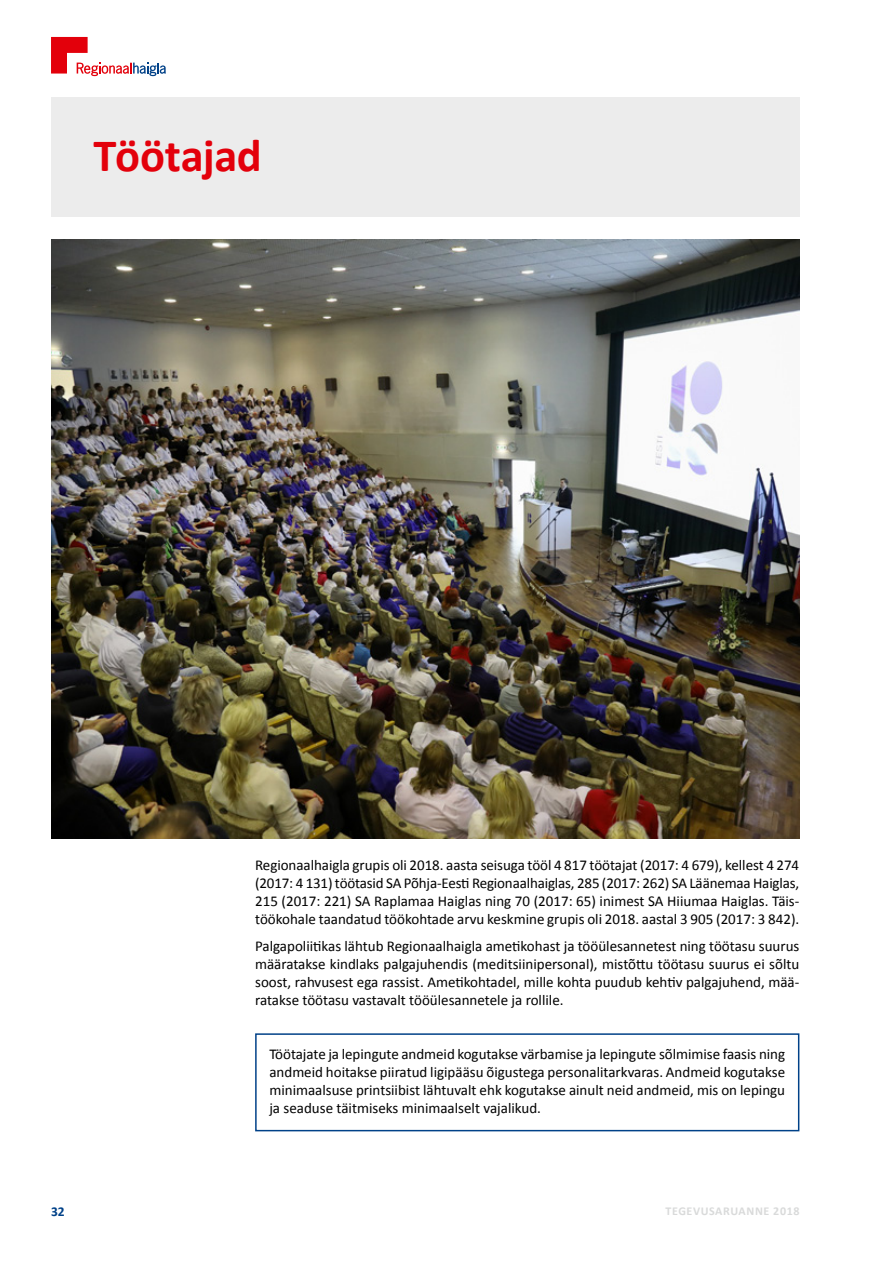
<style>
.page{position:relative;width:893px;height:1263px;background:#fff}
.page>*{position:absolute;margin:0;border:0;box-sizing:border-box;transform-origin:0 0}
.t1{font:700 46.5px "Calibri";letter-spacing:-.01em;color:#e3000b}
.t2{font:15px/18px "Calibri";color:#000;text-align:justify}
.t3{font:700 13.5px "Calibri";color:#004188}
.t4{font:700 12px "Calibri";letter-spacing:.05em;color:#d9dada}
</style>
<div class="page">
<svg style="left:51px;top:37px;width:115px;height:39px"></svg>
<div style="left:51px;top:98px;width:748px;height:119px;background:#ececec"></div>
<div style="left:255px;top:1033px;width:544px;height:98px;border:2px solid #004188"></div>
<img style="left:51px;top:239px;width:748px;height:600px">
<h1 class="t1" style="left:94px;top:126px;width:170px">Töötajad</h1>
<p class="t2" style="left:255px;top:855px;width:546px">Regionaalhaigla grupis oli 2018. aasta seisuga tööl 4 817 töötajat (2017: 4 679), kellest 4 274 (2017: 4 131) töötasid SA Põhja-Eesti Regionaalhaiglas, 285 (2017: 262) SA Läänemaa Haiglas, 215 (2017: 221) SA Raplamaa Haiglas ning 70 (2017: 65) inimest SA Hiiumaa Haiglas. Täis&shy;töökohale taandatud töökohtade arvu keskmine grupis oli 2018. aastal 3 905 (2017: 3 842).</p>
<p class="t2" style="left:255px;top:936px;width:546px">Palgapoliitikas lähtub Regionaalhaigla ametikohast ja tööülesannetest ning töötasu suurus määratakse kindlaks palgajuhendis (meditsiinipersonal), mistõttu töötasu suurus ei sõltu soost, rahvusest ega rassist. Ametikohtadel, mille kohta puudub kehtiv palgajuhend, mää&shy;ratakse töötasu vastavalt tööülesannetele ja rollile.</p>
<p class="t2" style="left:269px;top:1044px;width:517px">Töötajate ja lepingute andmeid kogutakse värbamise ja lepingute sõlmimise faasis ning andmeid hoitakse piiratud ligipääsu õigustega personalitarkvaras. Andmeid kogutakse minimaalsuse printsiibist lähtuvalt ehk kogutakse ainult neid andmeid, mis on lepingu ja seaduse täitmiseks minimaalselt vajalikud.</p>
<p class="t3" style="left:51px;top:1203px;width:15px">32</p>
<p class="t4" style="left:665px;top:1203px;width:135px">TEGEVUSARUANNE 2018</p>
</div>
